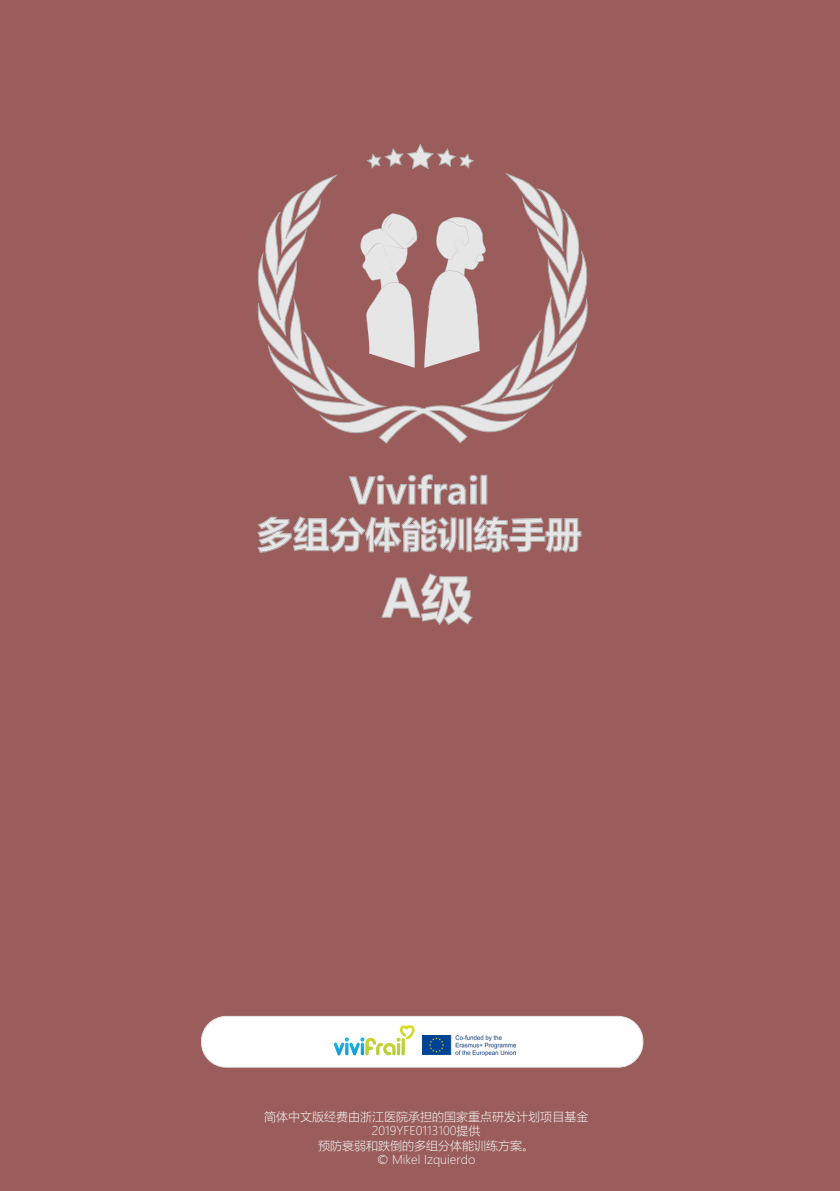
<style>
.page{position:relative;width:840px;height:1191px;background:#fff}
.page>*{position:absolute;margin:0;border:0;box-sizing:border-box;transform-origin:0 0}
.t1{font:700 52px "Microsoft Ya Hei UI";color:#e6e6e6}
.t2{font:700 36px/43.2px "Microsoft Ya Hei UI";color:#e6e6e6;text-align:center}
.t3{font:12px/14.4px "Microsoft Ya Hei UI Light";color:#f2f2f2;text-align:center}
</style>
<div class="page">
<div style="left:0;top:0;width:839px;height:1191px;background:#9a5d5c"></div>
<svg style="left:257px;top:144px;width:331px;height:300px"></svg>
<svg style="left:381px;top:573px;width:91px;height:52px"></svg>
<svg style="left:349px;top:474px;width:128px;height:31px"></svg>
<div style="left:480px;top:475px;width:7px;height:29px;border:1px solid #b3b3b3"></div>
<svg style="left:257px;top:516px;width:324px;height:37px"></svg>
<div style="left:201px;top:1016px;width:441px;height:51px;background:#fff;border-radius:25px"></div>
<div style="left:201px;top:1016px;width:441px;height:51px;border:1px solid #e6e6e6;border-radius:25px"></div>
<svg style="left:333px;top:1025px;width:81px;height:30px"></svg>
<img style="left:422px;top:1035px;width:93px;height:20px">
<h2 class="t2" style="left:257px;top:468px;width:325px">Vivifrail<br>多组分体能训练手册</h2>
<h1 class="t1" style="left:381px;top:562px;width:93px">A级</h1>
<p class="t3" style="left:264px;top:1109px;width:325px">简体中文版经费由浙江医院承担的国家重点研发计划项目基金<br>2019YFE0113100提供<br>预防衰弱和跌倒的多组分体能训练方案。<br>© Mikel Izquierdo</p>
</div>
